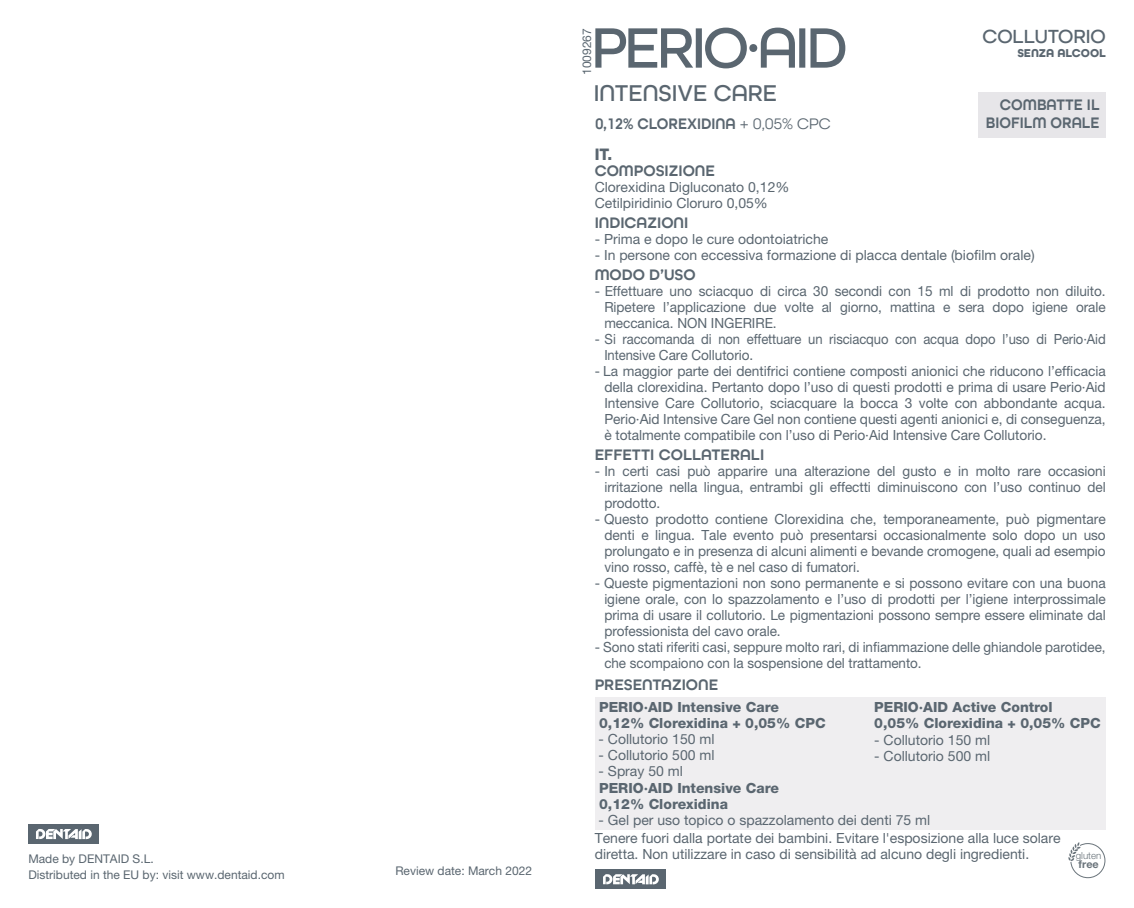
<style>
.page{position:relative;width:1134px;height:908px;background:#fff}
.page>*{position:absolute;margin:0;border:0;box-sizing:border-box;transform-origin:0 0}
.t1{font:500 60px "All Round Gothic";letter-spacing:-.05em;color:#5a6670}
.t2{font:500 24px "All Round Gothic";color:#5a6670}
.t3{font:500 20px "All Round Gothic";letter-spacing:-.005em;color:#5a6670}
.t4{font:600 16px "All Round Gothic";color:#5a6670}
.t5{font:600 16px/18px "All Round Gothic";color:#5a6670;text-align:right;scale:.95 1}
.t6{font:800 16px "Helvetica Neue LT Pro";color:#5a6670;scale:.95 1}
.t7{font:14px/16px "Helvetica Neue LT Pro";color:#5a6670;text-align:justify}
.t8{font:14px/16px "Helvetica Neue LT Pro";color:#5a6670;text-align:justify;scale:.96 1}
.t9{font:800 14px/16px "Helvetica Neue LT Pro";color:#5a6670}
.t10{font:14px/16px "Helvetica Neue LT Pro";color:#5a6670;scale:.93 1}
.t11{font:12px/16px "Helvetica Neue LT Pro";color:#5a6670}
.t12{font:700 12px "All Round Gothic";letter-spacing:-.005em;color:#5a6670}
.t13{font:700 10.8px "Helvetica Neue LT";color:#6a747b}
.t14{font:300 9.8px "Helvetica Neue LT";color:#6a747b}
.s1{font-weight:400}
</style>
<div class="page">
<div style="left:595px;top:697px;width:510px;height:132px;background:#efeef0"></div>
<div style="left:978px;top:92px;width:127px;height:45px;background:#e7e6e9"></div>
<div style="left:595px;top:868px;width:70px;height:20px;background:#5a6670"></div>
<svg style="left:603px;top:874px;width:56px;height:10px"></svg>
<div style="left:28px;top:823px;width:70px;height:20px;background:#5a6670"></div>
<svg style="left:36px;top:829px;width:56px;height:9px"></svg>
<svg style="left:1068px;top:842px;width:37px;height:35px"></svg>
<p class="t11" style="left:28px;top:850px;width:258px">Made by DENTAID S.L.<br>Distributed in the EU by: visit www.dentaid.com</p>
<p class="t11" style="left:395px;top:862px;width:138px">Review date: March 2022</p>
<p class="t11" style="left:579px;top:75px;width:48px;rotate:-90deg">1009267</p>
<h1 class="t1" style="left:591px;top:12px;width:258px">PERIO·AID</h1>
<h2 class="t2" style="left:594px;top:79px;width:185px">INTENSIVE CARE</h2>
<p class="t5" style="left:595px;top:115px;width:249px">0,12% CLOREXIDINA <span class="s1">+ 0,05% CPC</span></p>
<h3 class="t3" style="left:982px;top:25px;width:125px">COLLUTORIO</h3>
<p class="t12" style="left:1017px;top:46px;width:90px">SENZA ALCOOL</p>
<p class="t5" style="left:986px;top:96px;width:121px">COMBATTE IL<br>BIOFILM ORALE</p>
<p class="t6" style="left:595px;top:144px;width:20px">IT.</p>
<p class="t4" style="left:595px;top:161px;width:122px">COMPOSIZIONE</p>
<p class="t7" style="left:595px;top:179px;width:196px">Clorexidina Digluconato 0,12%<br>Cetilpiridinio Cloruro 0,05%</p>
<p class="t4" style="left:595px;top:213px;width:95px">INDICAZIONI</p>
<p class="t7" style="left:595px;top:231px;width:235px">- Prima e dopo le cure odontoiatriche</p>
<p class="t7" style="left:595px;top:247px;width:441px">- In persone con eccessiva formazione di placca dentale (biofilm orale)</p>
<p class="t4" style="left:595px;top:265px;width:103px">MODO D’USO</p>
<p class="t7" style="left:604px;top:283px;width:503px;text-indent:-10px">- Effettuare uno sciacquo di circa 30 secondi con 15 ml di prodotto non diluito.<br>Ripetere l’applicazione due volte al giorno, mattina e sera dopo igiene orale meccanica. NON INGERIRE.</p>
<p class="t10" style="left:604px;top:331px;width:541px;text-indent:-10px">- Si raccomanda di non effettuare un risciacquo con acqua dopo l’uso di Perio·Aid<br>Intensive Care Collutorio.</p>
<p class="t8" style="left:604px;top:363px;width:524px;text-indent:-10px">- La maggior parte dei dentifrici contiene composti anionici che riducono l’efficacia della clorexidina. Pertanto dopo l’uso di questi prodotti e prima di usare Perio·Aid Intensive Care Collutorio, sciacquare la bocca 3 volte con abbondante acqua.<br>Perio·Aid Intensive Care Gel non contiene questi agenti anionici e, di conseguenza, è totalmente compatibile con l’uso di Perio·Aid Intensive Care Collutorio.</p>
<p class="t4" style="left:595px;top:445px;width:171px">EFFETTI COLLATERALI</p>
<p class="t7" style="left:604px;top:463px;width:503px;text-indent:-10px">- In certi casi può apparire una alterazione del gusto e in molto rare occasioni irritazione nella lingua, entrambi gli effectti diminuiscono con l’uso continuo del prodotto.</p>
<p class="t7" style="left:604px;top:511px;width:503px;text-indent:-10px">- Questo prodotto contiene Clorexidina che, temporaneamente, può pigmentare denti e lingua. Tale evento può presentarsi occasionalmente solo dopo un uso prolungato e in presenza di alcuni alimenti e bevande cromogene, quali ad esempio vino rosso, caffè, tè e nel caso di fumatori.</p>
<p class="t7" style="left:604px;top:575px;width:503px;text-indent:-10px">- Queste pigmentazioni non sono permanente e si possono evitare con una buona igiene orale, con lo spazzolamento e l’uso di prodotti per l’igiene interprossimale prima di usare il collutorio. Le pigmentazioni possono sempre essere eliminate dal professionista del cavo orale.</p>
<p class="t7" style="left:604px;top:639px;width:503px;text-indent:-10px">- Sono stati riferiti casi, seppure molto rari, di infiammazione delle ghiandole parotidee, che scompaiono con la sospensione del trattamento.</p>
<p class="t4" style="left:595px;top:675px;width:125px">PRESENTAZIONE</p>
<p class="t9" style="left:599px;top:699px;width:228px">PERIO·AID Intensive Care<br>0,12% Clorexidina + 0,05% CPC</p>
<p class="t7" style="left:599px;top:731px;width:117px">- Collutorio 150 ml</p>
<p class="t7" style="left:599px;top:747px;width:117px">- Collutorio 500 ml</p>
<p class="t7" style="left:599px;top:763px;width:86px">- Spray 50 ml</p>
<p class="t9" style="left:599px;top:779px;width:181px">PERIO·AID Intensive Care<br>0,12% Clorexidina</p>
<p class="t7" style="left:595px;top:810px;width:467px;line-height:18px">- Gel per uso topico o spazzolamento dei denti 75 ml<br>Tenere fuori dalla portate dei bambini. Evitare l'esposizione alla luce solare</p>
<p class="t7" style="left:595px;top:845px;width:436px">diretta. Non utilizzare in caso di sensibilità ad alcuno degli ingredienti.</p>
<p class="t9" style="left:874px;top:699px;width:228px">PERIO·AID Active Control<br>0,05% Clorexidina + 0,05% CPC</p>
<p class="t7" style="left:874px;top:731px;width:117px">- Collutorio 150 ml</p>
<p class="t7" style="left:874px;top:747px;width:117px">- Collutorio 500 ml</p>
<p class="t14" style="left:1076px;top:848px;width:27px">gluten</p>
<p class="t13" style="left:1078px;top:857px;width:22px">free</p>
</div>
